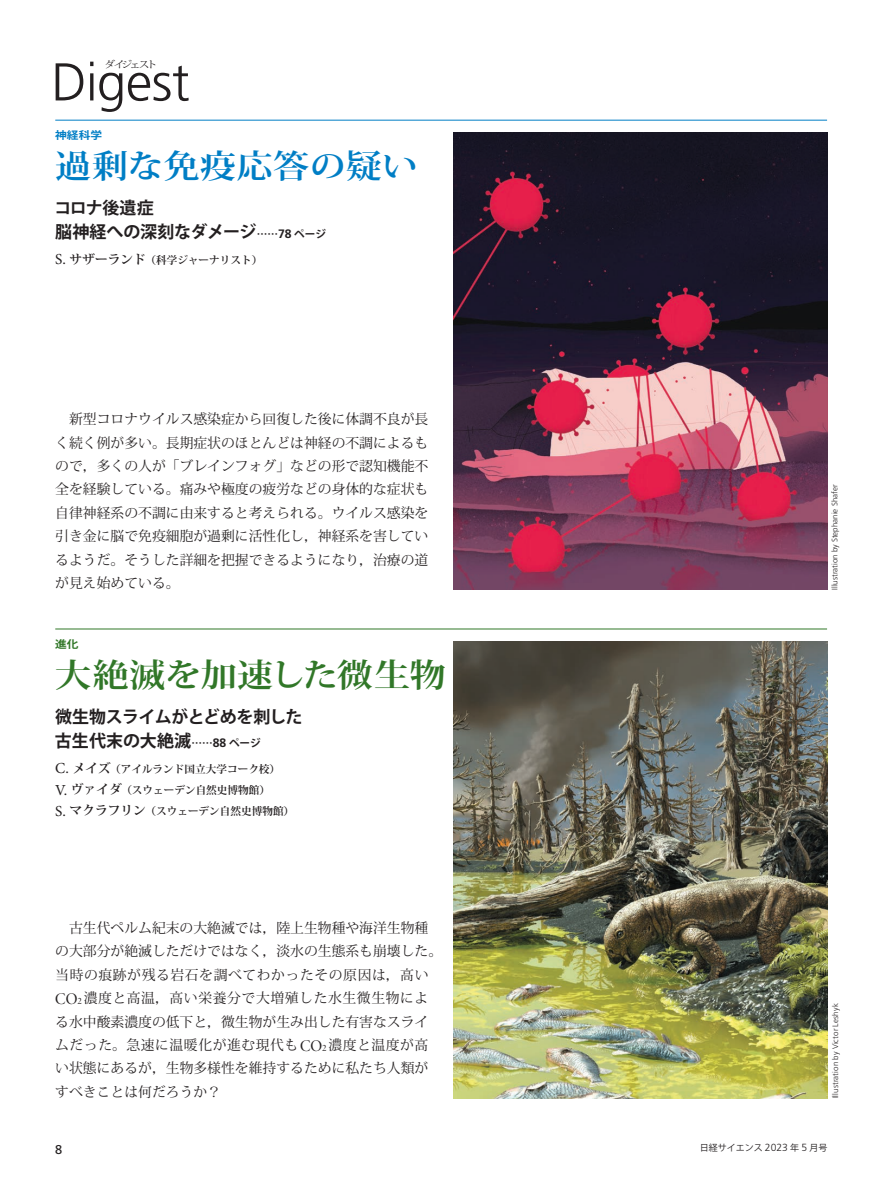
<style>
.page{position:relative;width:893px;height:1191px;background:#fff}
.page>*{position:absolute;margin:0;border:0;box-sizing:border-box;transform-origin:0 0}
.t1{font:300 53.1px "Frutiger LT Pro";letter-spacing:-.01em;color:#231f20}
.t2{font:700 32.55px "Koz Min Pr 6 N";letter-spacing:-.005em;color:#317728;scale:1.11 1}
.t3{font:700 32.55px "Koz Min Pr 6 N";letter-spacing:.005em;color:#007ec5;scale:1.11 1}
.t4{font:700 16.95px/23.4px "Koz Go Pro";letter-spacing:-.01em;color:#231f20}
.t5{font:13.8px/23.4px "Koz Min Pr 6 N";color:#231f20}
.t6{font:12.75px "Frutiger LT Pro";color:#231f20}
.t7{font:700 10.65px/21.3px "Koz Min Pr 6 N";color:#231f20}
.t8{font:700 10.5px "Koz Go Pro";color:#007ec5;scale:1.11 1}
.t9{font:700 10.5px "Koz Go Pro";color:#317728;scale:1.11 1}
.t10{font:9.6px "Koz Min Pr 6 N";letter-spacing:-.225em;color:#231f20;scale:1.11 1}
.t11{font:9px "Koz Go Pro";color:#231f20}
.t12{font:300 7.95px "Frutiger LT Pro";color:#231f20}
.s1{font-size:10.65px}
.s2{font-family:"Frutiger LT Pro";font-size:12.15px}
.s3{font-family:"Minion Pro";font-weight:400;font-size:15.3px}
.s4{font-size:12.75px}
.s5{font-family:"Minion Pro Disp";font-size:16.35px}
.s6{font-family:"Minion Pro Disp";font-size:9.6px}
.s7{font-family:"Frutiger LT Pro";font-weight:300;font-size:10.35px}
</style>
<div class="page">
<img style="left:454px;top:641px;width:373px;height:457px">
<img style="left:454px;top:133px;width:373px;height:456px">
<hr style="left:55px;top:628px;width:772px;height:1px;background:#317728">
<hr style="left:55px;top:120px;width:772px;height:1px;background:#007ec5">
<p class="t10" style="left:105px;top:59px;width:49px">ダイジェスト</p>
<h1 class="t1" style="left:51px;top:51px;width:140px">Digest</h1>
<p class="t8" style="left:55px;top:128px;width:44px">神経科学</p>
<h2 class="t3" style="left:55px;top:148px;width:328px">過剰な免疫応答の疑い</h2>
<p class="t4" style="left:54px;top:197px;width:273px">コロナ後遺症<br>脳神経への深刻なダメージ<span class="s1">……</span><span class="s2">78</span> <span class="s1">ページ</span></p>
<p class="t7" style="left:55px;top:249px;width:209px"><span class="s3">S.</span> <span class="s4">サザーランド</span>（科学ジャーナリスト）</p>
<p class="t5" style="left:55px;top:408px;width:375px;text-align:justify">　新型コロナウイルス感染症から回復した後に体調不良が長く続く例が多い。長期症状のほとんどは神経の不調によるもので，多くの人が「ブレインフォグ」などの形で認知機能不全を経験している。痛みや極度の疲労などの身体的な症状も自律神経系の不調に由来すると考えられる。ウイルス感染を引き金に脳で免疫細胞が過剰に活性化し，神経系を害しているようだ。そうした詳細を把握できるようになり，治療の道が見え始めている。</p>
<p class="t9" style="left:55px;top:637px;width:23px">進化</p>
<h2 class="t2" style="left:55px;top:656px;width:353px">大絶滅を加速した微生物</h2>
<p class="t4" style="left:55px;top:706px;width:249px">微生物スライムがとどめを刺した古生代末の大絶滅<span class="s1">……</span><span class="s2">88</span> <span class="s1">ページ</span></p>
<p class="t7" style="left:55px;top:758px;width:240px"><span class="s3">C.</span> <span class="s4">メイズ</span>（アイルランド国立大学コーク校）<br><span class="s3">V.</span> <span class="s4">ヴァイダ</span>（スウェーデン自然史博物館）<br><span class="s3">S.</span> <span class="s4">マクラフリン</span>（スウェーデン自然史博物館）</p>
<p class="t5" style="left:55px;top:916px;width:388px">　古生代ペルム紀末の大絶滅では，陸上生物種や海洋生物種の大部分が絶滅しただけではなく，淡水の生態系も崩壊した。当時の痕跡が残る岩石を調べてわかったその原因は，高い<br><span class="s5">CO</span><span class="s6">2</span>濃度と高温，高い栄養分で大増殖した水生微生物による水中酸素濃度の低下と，微生物が生み出した有害なスライムだった。急速に温暖化が進む現代も<span class="s5">CO</span><span class="s6">2</span>濃度と温度が高い状態にあるが，生物多様性を維持するために私たち人類がすべきことは何だろうか？</p>
<p class="t12" style="left:830px;top:590px;width:107px;rotate:-90deg">Illustration by Stephanie Shafer</p>
<p class="t12" style="left:831px;top:1098px;width:96px;rotate:-90deg">Illustration by Victor Leshyk</p>
<p class="t6" style="left:55px;top:1141px;width:9px">8</p>
<p class="t11" style="left:700px;top:1141px;width:129px">日経サイエンス <span class="s7">2023</span> 年 <span class="s7">5</span> 月号</p>
</div>
